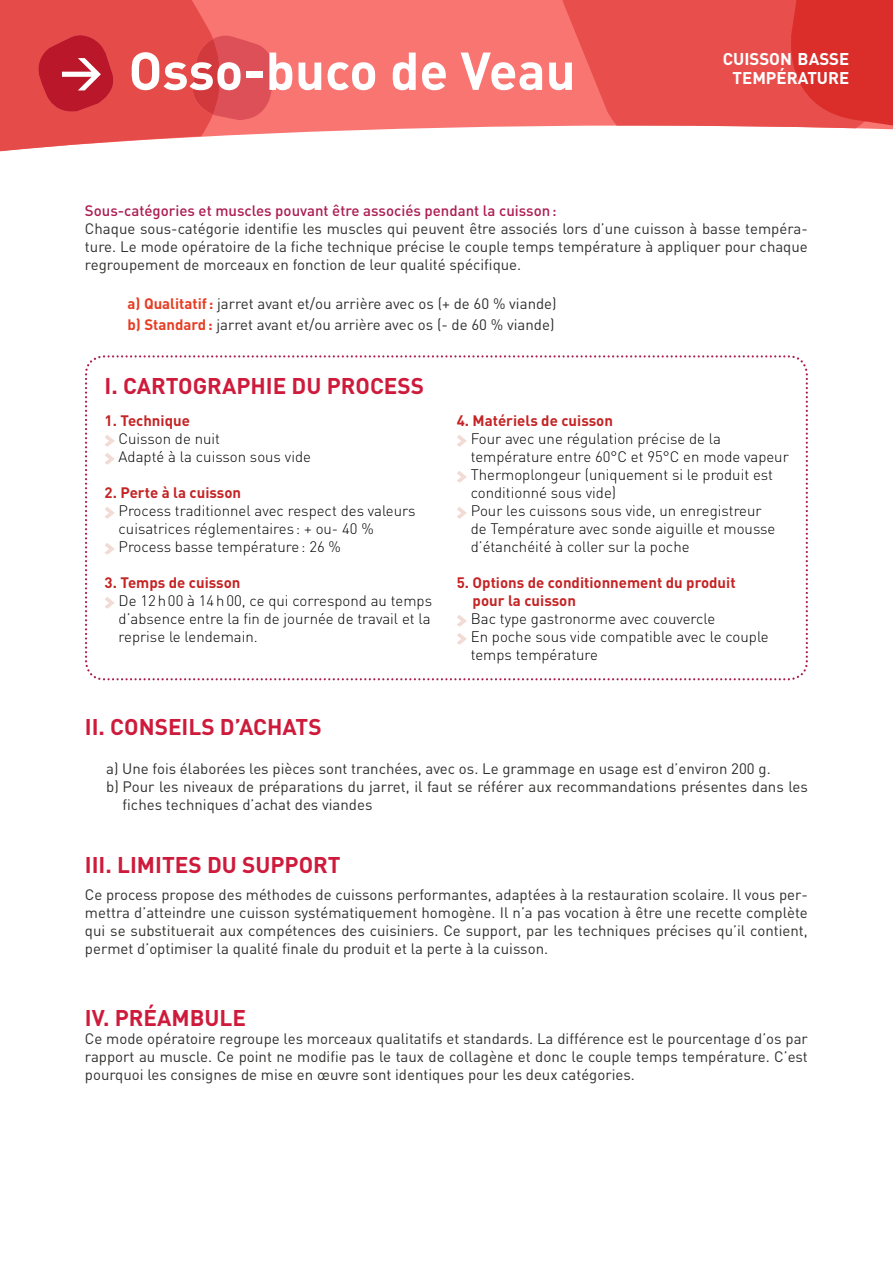
<style>
.page{position:relative;width:893px;height:1263px;background:#fff}
.page>*{position:absolute;margin:0;border:0;box-sizing:border-box;transform-origin:0 0}
.t1{font:700 52.5px "DIN";color:#fff}
.t2{font:700 22.5px "DIN";color:#ce1b3c}
.t3{font:700 16.8px/19.5px "DIN";color:#fff;text-align:center}
.t4{font:15px/18px "DIN";color:#30302f;text-align:justify}
.t5{font:300 15px/18px "DIN";color:#000}
.t6{font:700 15px/18px "DIN";color:#c42425}
.t7{font:500 15px "DIN";color:#ac1c50}
.s1{font-weight:700;color:#e63e24}
</style>
<div class="page">
<svg style="left:275px;top:0;width:618px;height:134px;fill:#f87572"></svg>
<svg style="left:0;top:0;width:275px;height:152px"></svg>
<svg style="left:557px;top:0;width:336px;height:128px"></svg>
<svg style="left:85px;top:355px;width:723px;height:326px"></svg>
<h1 class="t1" style="left:129px;top:37px;width:449px">Osso-buco de Veau</h1>
<p class="t3" style="left:723px;top:48px;width:128px">CUISSON BASSE<br>TEMPÉRATURE</p>
<p class="t7" style="left:85px;top:201px;width:473px">Sous-catégories et muscles pouvant être associés pendant la cuisson:</p>
<p class="t4" style="left:85px;top:219px;width:724px">Chaque sous-catégorie identifie les muscles qui peuvent être associés lors d’une cuisson à basse tempéra&shy;ture. Le mode opératoire de la fiche technique précise le couple temps température à appliquer pour chaque regroupement de morceaux en fonction de leur qualité spécifique.</p>
<p class="t4" style="left:128px;top:293px;width:431px;line-height:21px"><span class="s1">a) Qualitatif:</span> jarret avant et/ou arrière avec os (+ de 60 % viande) <span class="s1">b) Standard:</span> jarret avant et/ou arrière avec os (- de 60 % viande)</p>
<h2 class="t2" style="left:105px;top:371px;width:321px">I. CARTOGRAPHIE DU PROCESS</h2>
<p class="t6" style="left:105px;top:411px;width:87px">1. Technique</p>
<p class="t5" style="left:119px;top:430px;width:194px">Cuisson de nuit<br>Adapté à la cuisson sous vide</p>
<p class="t6" style="left:105px;top:483px;width:138px">2. Perte à la cuisson</p>
<p class="t5" style="left:119px;top:502px;width:299px">Process traditionnel avec respect des valeurs cuisatrices réglementaires : + ou- 40 %<br>Process basse température: 26 %</p>
<p class="t6" style="left:105px;top:573px;width:137px">3. Temps de cuisson</p>
<p class="t5" style="left:119px;top:592px;width:315px;text-align:justify">De 12h00 à 14h00, ce qui correspond au temps d’absence entre la fin de journée de travail et la reprise le lendemain.</p>
<p class="t6" style="left:457px;top:411px;width:158px">4. Matériels de cuisson</p>
<p class="t5" style="left:471px;top:430px;width:320px">Four avec une régulation précise de la température entre 60°C et 95°C en mode vapeur Thermoplongeur (uniquement si le produit est conditionné sous vide)<br>Pour les cuissons sous vide, un enregistreur<br>de Température avec sonde aiguille et mousse d’étanchéité à coller sur la poche</p>
<p class="t6" style="left:473px;top:573px;width:265px;text-indent:-16px">5. Options de conditionnement du produit pour la cuisson</p>
<p class="t5" style="left:471px;top:610px;width:300px">Bac type gastronorme avec couvercle<br>En poche sous vide compatible avec le couple temps température</p>
<h2 class="t2" style="left:85px;top:712px;width:238px">II. CONSEILS D’ACHATS</h2>
<p class="t4" style="left:106px;top:759px;width:666px">a) Une fois élaborées les pièces sont tranchées, avec os. Le grammage en usage est d’environ 200 g.</p>
<p class="t4" style="left:106px;top:777px;width:703px">b) Pour les niveaux de préparations du jarret, il faut se référer aux recommandations présentes dans les</p>
<p class="t4" style="left:123px;top:795px;width:251px">fiches techniques d’achat des viandes</p>
<h2 class="t2" style="left:85px;top:850px;width:257px">III. LIMITES DU SUPPORT</h2>
<p class="t4" style="left:85px;top:885px;width:724px">Ce process propose des méthodes de cuissons performantes, adaptées à la restauration scolaire. Il vous per&shy;mettra d’atteindre une cuisson systématiquement homogène. Il n’a pas vocation à être une recette complète qui se substituerait aux compétences des cuisiniers. Ce support, par les techniques précises qu’il contient, permet d’optimiser la qualité finale du produit et la perte à la cuisson.</p>
<h2 class="t2" style="left:85px;top:1003px;width:163px">IV. PRÉAMBULE</h2>
<p class="t4" style="left:85px;top:1029px;width:724px">Ce mode opératoire regroupe les morceaux qualitatifs et standards. La différence est le pourcentage d’os par rapport au muscle. Ce point ne modifie pas le taux de collagène et donc le couple temps température. C’est pourquoi les consignes de mise en œuvre sont identiques pour les deux catégories.</p>
</div>
